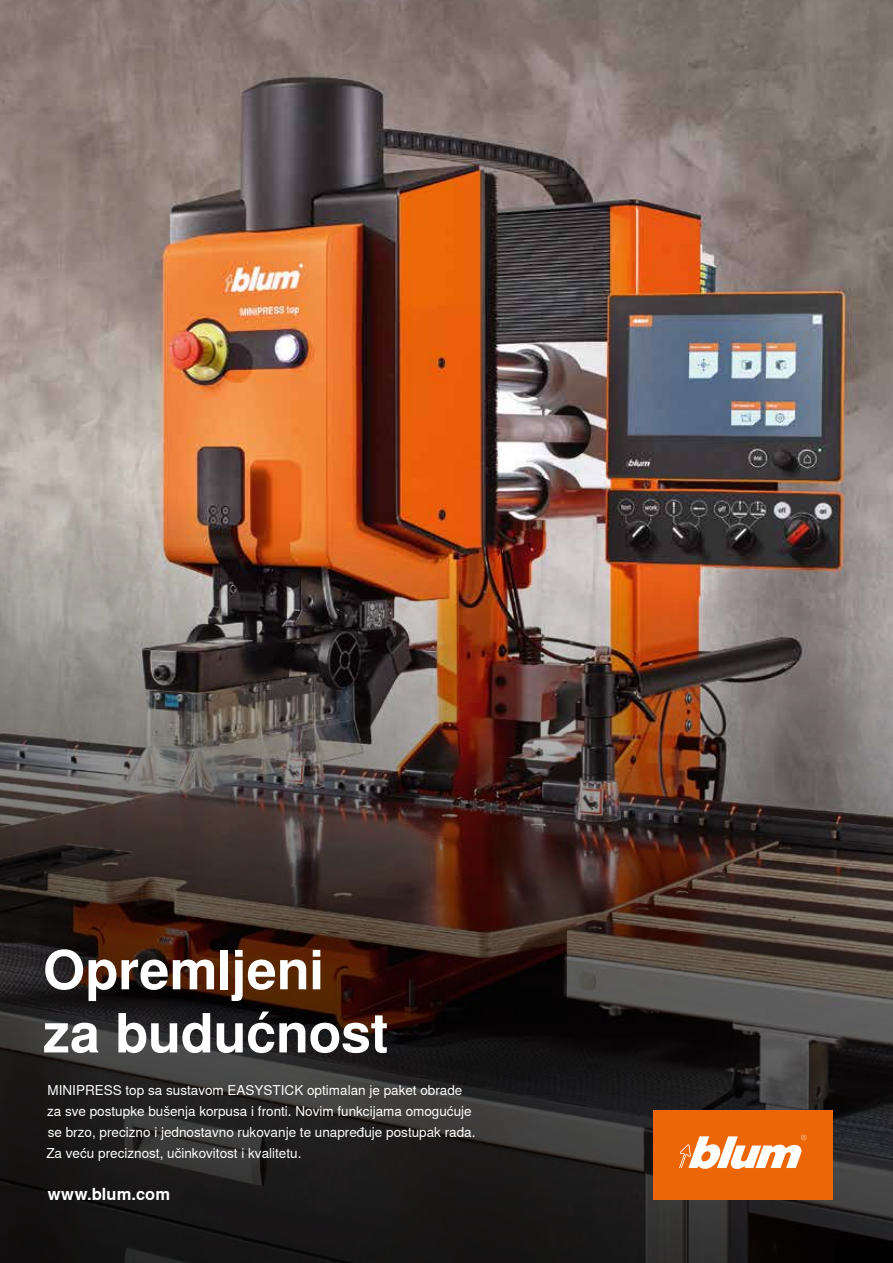
<style>
.page{position:relative;width:893px;height:1263px;background:#fff}
.page>*{position:absolute;margin:0;border:0;box-sizing:border-box;transform-origin:0 0}
.t1{font:700 54px/63.2px "Nimbus Sans Global";letter-spacing:-.005em;color:#fff}
.t2{font:700 16.5px "Nimbus Sans Global";letter-spacing:.005em;color:#fff}
.t3{font:13.5px/21px "Nimbus Sans Global";color:#fff}
</style>
<div class="page">
<img style="left:0;top:0;width:893px;height:418px">
<img style="left:0;top:421px;width:893px;height:842px">
<div style="left:654px;top:1110px;width:179px;height:90px;background:#ec6608"></div>
<svg style="left:679px;top:1135px;width:127px;height:34px"></svg>
<h1 class="t1" style="left:43px;top:939px;width:347px">Opremljeni za budućnost</h1>
<p class="t3" style="left:46px;top:1079px;width:431px">MINIPRESS top sa sustavom EASYSTICK optimalan je paket obrade za sve postupke bušenja korpusa i fronti. Novim funkcijama omogućuje se brzo, precizno i jednostavno rukovanje te unapređuje postupak rada.<br>Za veću preciznost, učinkovitost i kvalitetu.</p>
<p class="t2" style="left:48px;top:1184px;width:124px">www.blum.com</p>
</div>
